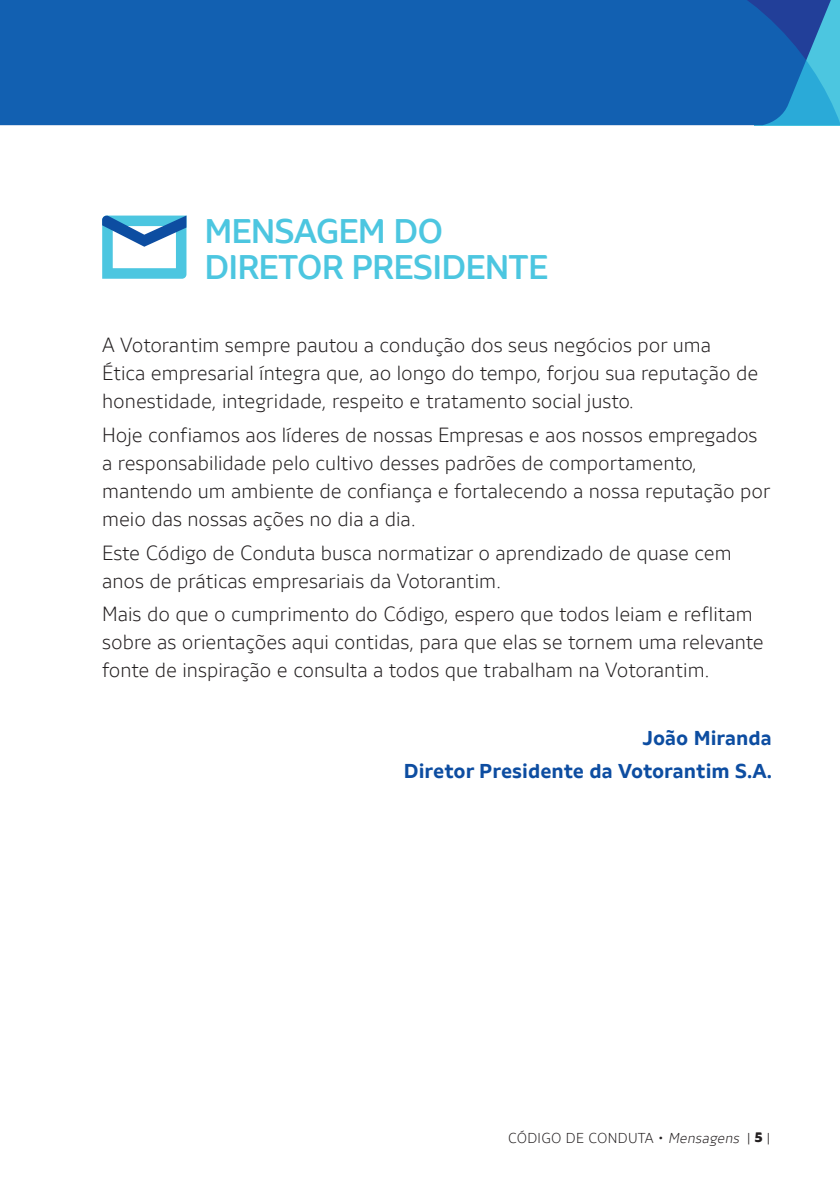
<style>
.page{position:relative;width:840px;height:1191px;background:#fff}
.page>*{position:absolute;margin:0;border:0;box-sizing:border-box;transform-origin:0 0}
.t1{font:500 34px/36px "Votorantim Sans";letter-spacing:-.025em;color:#4cc6e0}
.t2{font:300 20px/28px "Votorantim Sans";color:#231f20}
.t3{font:700 20px/33.6px "Votorantim Sans";color:#0d4da1;text-align:right}
.t4{font:300 14px "Votorantim Sans";letter-spacing:.02em;color:#231f20}
.s1{font-style:italic}
.s2{font-weight:900}
</style>
<div class="page">
<div style="left:0;top:0;width:839px;height:125px;background:#1260b1"></div>
<svg style="left:102px;top:215px;width:84px;height:64px"></svg>
<h1 class="t1" style="left:204px;top:213px;width:345px">MENSAGEM DO<br>DIRETOR PRESI DENTE</h1>
<p class="t2" style="left:102px;top:331px;width:657px">A Votorantim sempre pautou a condução dos seus negócios por uma<br>Ética empresarial íntegra que, ao longo do tempo, forjou sua reputação de honestidade, integridade, respeito e tratamento social justo.</p>
<p class="t2" style="left:102px;top:421px;width:669px">Hoje confiamos aos líderes de nossas Empresas e aos nossos empregados a responsabilidade pelo cultivo desses padrões de comportamento, mantendo um ambiente de confiança e fortalecendo a nossa reputação por meio das nossas ações no dia a dia.</p>
<p class="t2" style="left:102px;top:539px;width:630px">Este Código de Conduta busca normatizar o aprendizado de quase cem anos de práticas empresariais da Votorantim.</p>
<p class="t2" style="left:102px;top:600px;width:662px">Mais do que o cumprimento do Código, espero que todos leiam e reflitam sobre as orientações aqui contidas, para que elas se tornem uma relevante fonte de inspiração e consulta a todos que trabalham na Votorantim.</p>
<p class="t3" style="left:403px;top:721px;width:369px">João Miranda<br>Diretor Presidente da Votorantim S.A.</p>
<p class="t4" style="left:507px;top:1130px;width:263px">código de conduta • <span class="s1">Mensagens</span> | <span class="s2">5</span> |</p>
</div>
